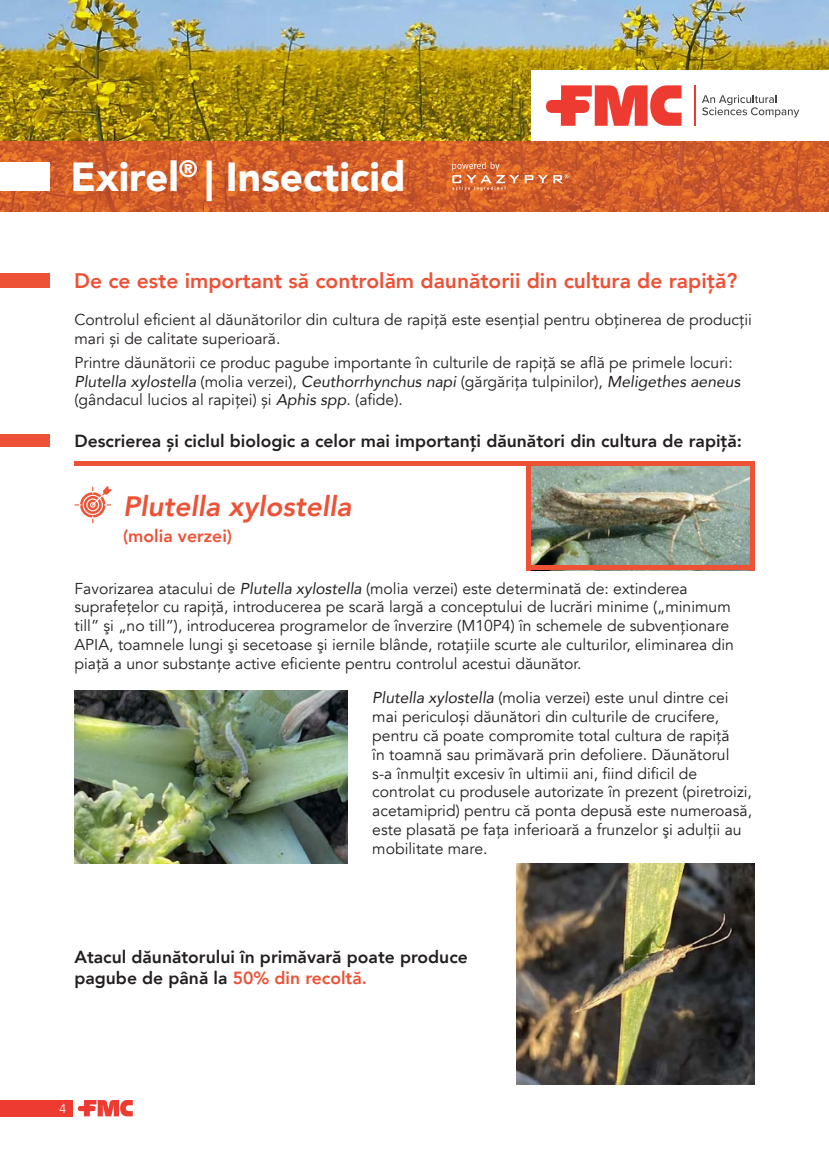
<style>
.page{position:relative;width:829px;height:1166px;background:#fff}
.page>*{position:absolute;margin:0;border:0;box-sizing:border-box;transform-origin:0 0}
.t1{font:900 40.6px "Avenir";color:#fff}
.t2{font:italic 800 28px "Avenir";color:#ed5136}
.t3{font:800 21px "Avenir";color:#ed5136}
.H3_subtitlu{font:800 17.5px/21px "Avenir";color:#231f20}
.t4{font:800 17.5px "Avenir";color:#ed5136}
.t5{font:15.75px/18.9px "Avenir";color:#231f20}
.t6{font:300 12.95px "Avenir";color:#fff}
.s1{font-style:italic}
.s2{color:#ed5136}
</style>
<div class="page">
<div style="left:0;top:1100px;width:72px;height:16px;background:#ee3b32"></div>
<svg style="left:78px;top:1100px;width:55px;height:16px"></svg>
<div style="left:0;top:273px;width:50px;height:15px;background:#ed5136"></div>
<img style="left:74px;top:690px;width:273px;height:174px">
<div style="left:0;top:434px;width:50px;height:13px;background:#ed5136"></div>
<img style="left:0;top:0;width:828px;height:141px">
<svg style="left:0;top:141px;width:828px;height:70px;background:#d25f2a"></svg>
<div style="left:531px;top:70px;width:297px;height:71px;background:#fff"></div>
<svg style="left:546px;top:85px;width:135px;height:41px"></svg>
<hr style="left:694px;top:85px;width:1px;height:41px;background:#ee3b32">
<svg style="left:702px;top:95px;width:97px;height:22px"></svg>
<div style="left:0;top:162px;width:50px;height:28px;background:#fff"></div>
<svg style="left:452px;top:162px;width:116px;height:28px;background:#db7644"></svg>
<img style="left:531px;top:466px;width:218px;height:99px">
<img style="left:516px;top:864px;width:238px;height:220px">
<svg style="left:74px;top:486px;width:38px;height:37px"></svg>
<div style="left:74px;top:461px;width:680px;height:5px;background:#ed5136"></div>
<div style="left:531px;top:565px;width:223px;height:5px;background:#ed5136"></div>
<div style="left:749px;top:461px;width:5px;height:109px;background:#ed5136"></div>
<div style="left:526px;top:461px;width:5px;height:109px;background:#ed5136"></div>
<h1 class="t1" style="left:71px;top:142px;width:336px">Exirel<sup>®</sup> | Insecticid</h1>
<p class="t3" style="left:74px;top:264px;width:664px">De ce este important să controlăm daunătorii din cultura de rapiță?</p>
<p class="t5" style="left:74px;top:310px;width:679px">Controlul eficient al dăunătorilor din cultura de rapiță este esențial pentru obținerea de producții mari și de calitate superioară.</p>
<p class="t5" style="left:74px;top:353px;width:667px">Printre dăunătorii ce produc pagube importante în culturile de rapiță se află pe primele locuri:<br><span class="s1">Plutella xylostella</span> (molia verzei), <span class="s1">Ceuthorrhynchus napi</span> (gărgărița tulpinilor), <span class="s1">Meligethes aeneus </span>(gândacul lucios al rapiţei) și <span class="s1">Aphis spp</span>. (afide).</p>
<p class="H3_subtitlu" style="left:74px;top:430px;width:669px">Descrierea și ciclul biologic a celor mai importanți dăunători din cultura de rapiță:</p>
<p class="t2" style="left:123px;top:489px;width:230px">Plutella xylostella</p>
<p class="t4" style="left:123px;top:522px;width:110px">(molia verzei)</p>
<p class="t5" style="left:74px;top:579px;width:661px">Favorizarea atacului de <span class="s1">Plutella xylostella</span> (molia verzei) este determinată de: extinderea suprafeţelor cu rapiţă, introducerea pe scară largă a conceptului de lucrări minime („minimum till” şi „no till”), introducerea programelor de înverzire (M10P4) în schemele de subvenţionare APIA, toamnele lungi şi secetoase şi iernile blânde, rotaţiile scurte ale culturilor, eliminarea din piaţă a unor substanţe active eficiente pentru controlul acestui dăunător.</p>
<p class="t5" style="left:372px;top:688px;width:381px"><span class="s1">Plutella xylostella</span> (molia verzei) este unul dintre cei mai periculoși dăunători din culturile de crucifere, pentru că poate compromite total cultura de rapiţă<br>în toamnă sau primăvară prin defoliere. Dăunătorul s-a înmulţit excesiv în ultimii ani, fiind dificil de controlat cu produsele autorizate în prezent (piretroizi, acetamiprid) pentru că ponta depusă este numeroasă, este plasată pe faţa inferioară a frunzelor şi adulții au mobilitate mare.</p>
<p class="H3_subtitlu" style="left:74px;top:946px;width:395px">Atacul dăunătorului în primăvară poate produce pagube de până la <span class="s2">50% din recoltă.</span></p>
<p class="t6" style="left:60px;top:1101px;width:8px">4</p>
</div>
